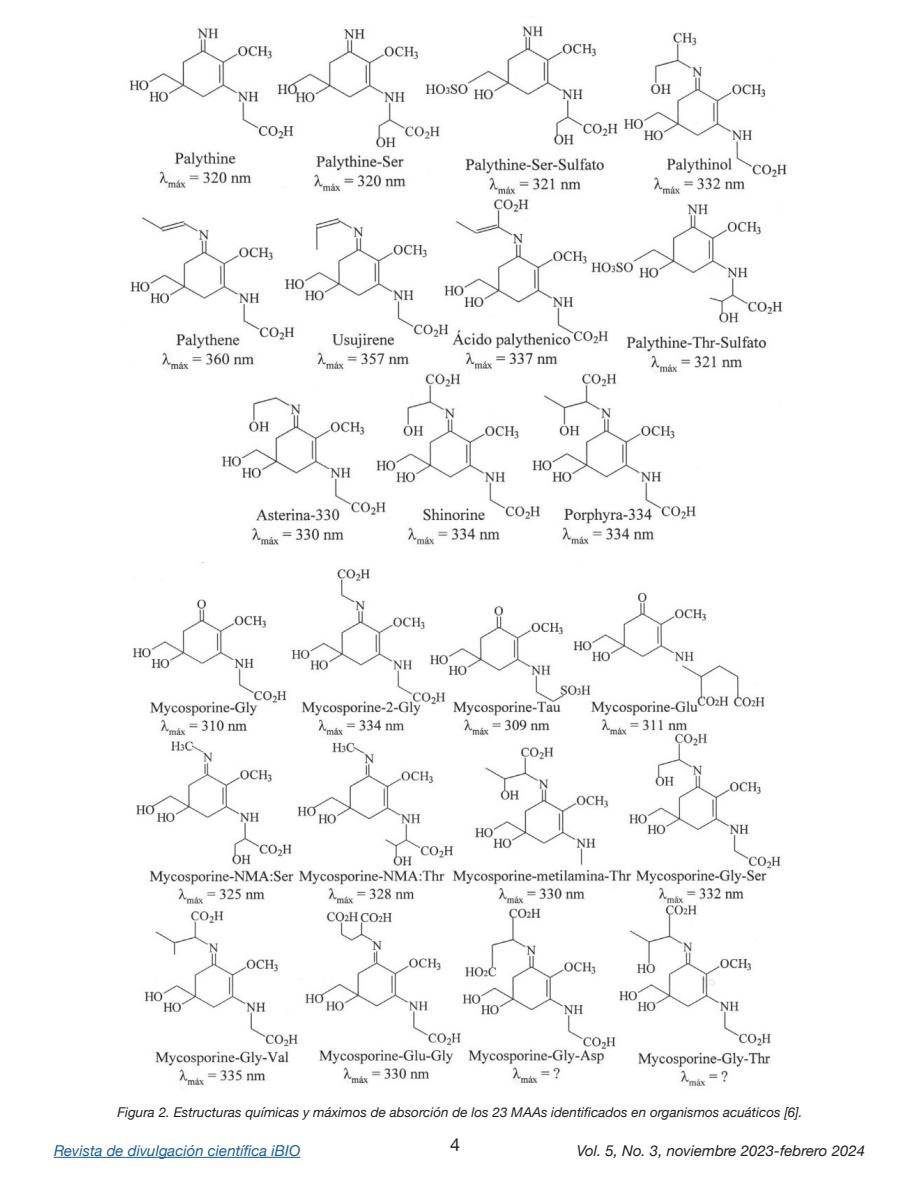
<style>
.page{position:relative;width:918px;height:1188px;background:#fff}
.page>*{position:absolute;margin:0;border:0;box-sizing:border-box;transform-origin:0 0}
.t1{font:18px "Helvetica Neue";color:#231f20}
.t2{font:italic 15px "Helvetica Neue";color:#231f20}
.t3{font:italic 15px "Helvetica Neue";color:#175d9e}
.t4{font:italic 13.5px "Helvetica Neue";color:#231f20}
</style>
<div class="page">
<hr style="left:54px;top:1157px;width:246px;height:1px;background:#175d9e">
<img style="left:129px;top:26px;width:658px;height:1060px">
<p class="t4" style="left:117px;top:1102px;width:687px">Figura 2. Estructuras químicas y máximos de absorción de los 23 MAAs identificados en organismos acuáticos [6].</p>
<p class="t3" style="left:54px;top:1140px;width:248px">Revista de divulgación científica iBIO</p>
<h1 class="t1" style="left:450px;top:1132px;width:12px">4</h1>
<p class="t2" style="left:577px;top:1140px;width:290px">Vol. 5, No. 3, noviembre 2023-febrero 2024</p>
</div>
